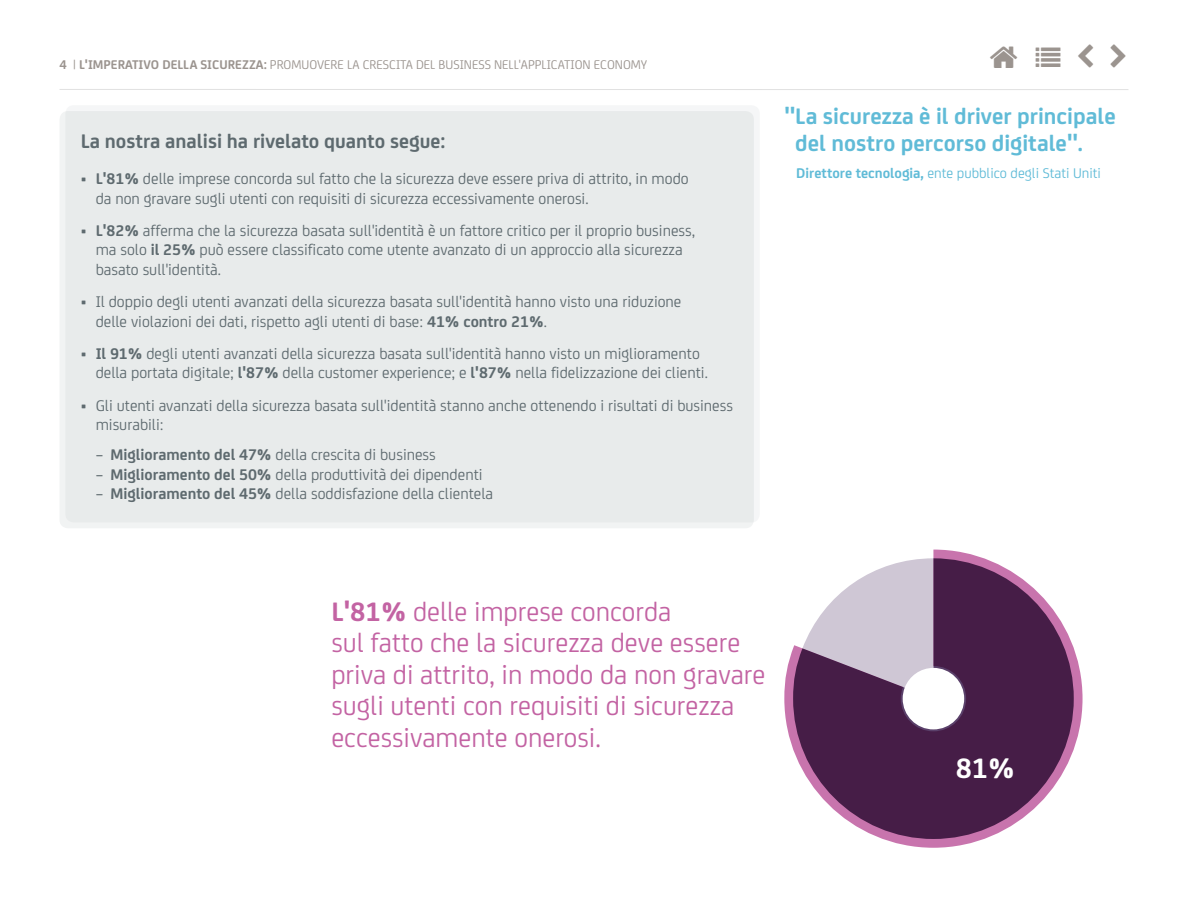
<style>
.page{position:relative;width:1188px;height:918px;background:#fff}
.page>*{position:absolute;margin:0;border:0;box-sizing:border-box;transform-origin:0 0}
.t1{font:700 30px "CA Sans";color:#fff}
.t2{font:28.5px/31.5px "CA Sans";color:#c363a3}
.t3{font:700 24px/27px "CA Sans";color:#60bbd7}
.t4{font:700 21px "CA Sans";color:#5e6a6f}
.t5{font:16.5px/19.5px "CA Sans";color:#5e6a6f}
.t6{font:15px "CA Sans";color:#60bbd7}
.t7{font:13.5px "CA Sans";color:#9b948f}
.s1{font-weight:700}
</style>
<div class="page">
<hr style="left:60px;top:89px;width:1068px;height:1px;background:#e1e1e1">
<div style="left:60px;top:111px;width:694px;height:417px;background:#f1f3f3;border-radius:9px"></div>
<div style="left:65px;top:105px;width:695px;height:417px;background:#edeff0;border-radius:9px"></div>
<svg style="left:784px;top:550px;width:299px;height:298px"></svg>
<svg style="left:793px;top:558px;width:281px;height:281px;fill:#461d47"></svg>
<p class="t7" style="left:60px;top:55px;width:589px"><span class="s1">4</span> | <span class="s1">L'IMPERATIVO DELLA SICUREZZA:</span> PROMUOVERE LA CRESCITA DEL BUSINESS NELL'APPLICATION ECONOMY</p>
<p class="t4" style="left:81px;top:125px;width:366px">La nostra analisi ha rivelato quanto segue:</p>
<p class="t5" style="left:96px;top:168px;width:595px;text-indent:-15px">• <span class="s1">L'81%</span> delle imprese concorda sul fatto che la sicurezza deve essere priva di attrito, in modo da non gravare sugli utenti con requisiti di sicurezza eccessivamente onerosi.</p>
<p class="t5" style="left:96px;top:220px;width:601px;text-indent:-15px">• <span class="s1">L'82%</span> afferma che la sicurezza basata sull'identità è un fattore critico per il proprio business, ma solo <span class="s1">il 25%</span> può essere classificato come utente avanzato di un approccio alla sicurezza basato sull'identità.</p>
<p class="t5" style="left:96px;top:291px;width:587px;text-indent:-15px">• Il doppio degli utenti avanzati della sicurezza basata sull'identità hanno visto una riduzione delle violazioni dei dati, rispetto agli utenti di base: <span class="s1">41% contro 21%</span>.</p>
<p class="t5" style="left:96px;top:343px;width:614px;text-indent:-15px">• <span class="s1">Il 91%</span> degli utenti avanzati della sicurezza basata sull'identità hanno visto un miglioramento della portata digitale; <span class="s1">l'87%</span> della customer experience; e <span class="s1">l'87%</span> nella fidelizzazione dei clienti.</p>
<p class="t5" style="left:96px;top:394px;width:639px;text-indent:-15px">• Gli utenti avanzati della sicurezza basata sull'identità stanno anche ottenendo i risultati di business misurabili:</p>
<p class="t5" style="left:96px;top:444px;width:342px">– <span class="s1">Miglioramento del 47%</span> della crescita di business</p>
<p class="t5" style="left:96px;top:463px;width:389px">– <span class="s1">Miglioramento del 50%</span> della produttività dei dipendenti</p>
<p class="t5" style="left:96px;top:483px;width:399px">– <span class="s1">Miglioramento del 45%</span> della soddisfazione della clientela</p>
<h3 class="t3" style="left:795px;top:101px;width:322px;text-indent:-11px">"La sicurezza è il driver principale del nostro percorso digitale".</h3>
<p class="t6" style="left:796px;top:162px;width:306px"><span class="s1">Direttore tecnologia,</span> ente pubblico degli Stati Uniti</p>
<h2 class="t2" style="left:331px;top:594px;width:436px"><span class="s1">L'81%</span> delle imprese concorda<br>sul fatto che la sicurezza deve essere priva di attrito, in modo da non gravare sugli utenti con requisiti di sicurezza eccessivamente onerosi.</h2>
<h1 class="t1" style="left:956px;top:745px;width:61px">81%</h1>
</div>
